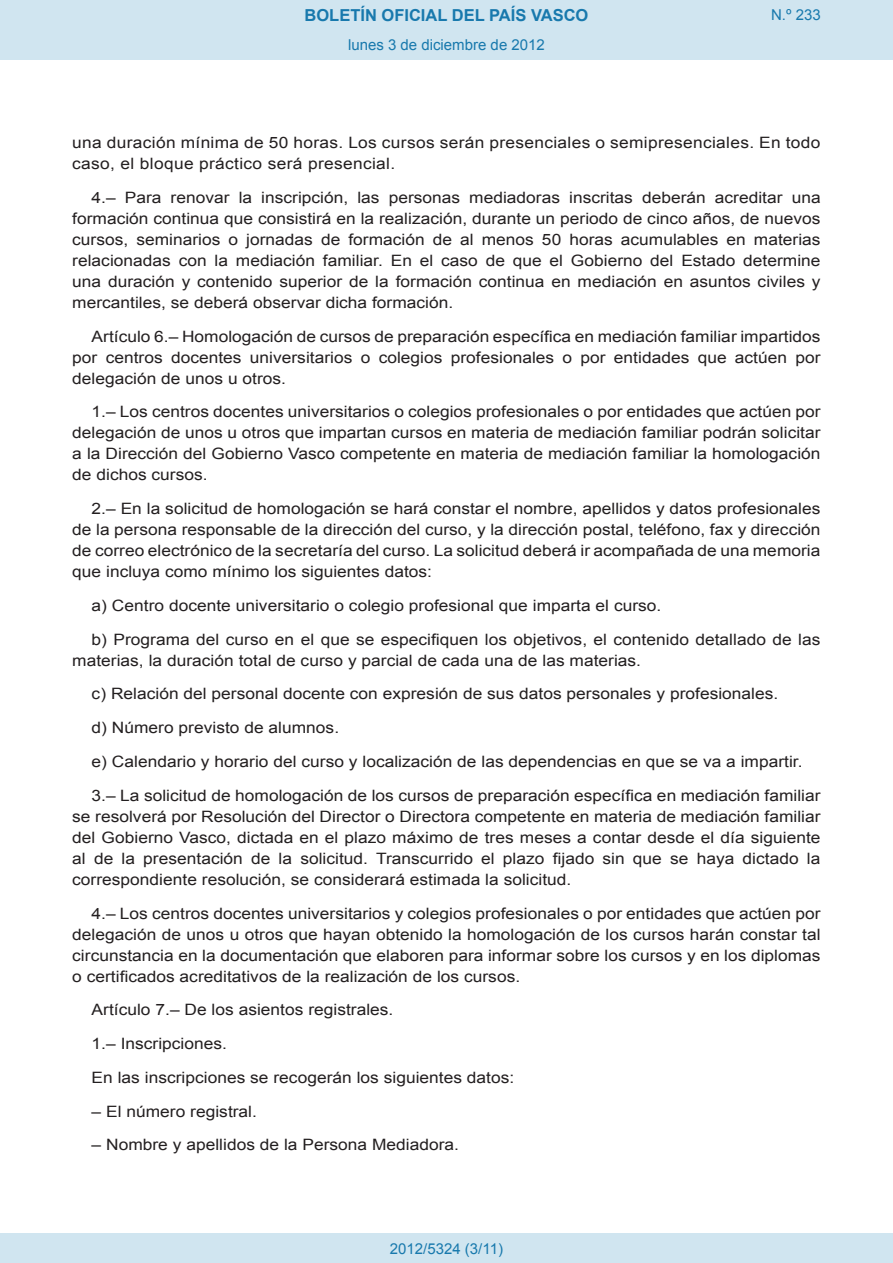
<style>
.page{position:relative;width:893px;height:1263px;background:#fff}
.page>*{position:absolute;margin:0;border:0;box-sizing:border-box;transform-origin:0 0}
.t1{font:700 16.5px "Arial";color:#1879ad}
.BOPVDetalle{font:15.6px/21px "Arial";color:#231f20;text-align:justify;scale:1.11 1}
.BOPVDetalle-2{font:15.6px/21px "Arial";letter-spacing:.02em;color:#231f20;scale:1.11 1}
.Paginacion_Centro{font:15px "Arial";color:#1879ad}
</style>
<div class="page">
<div style="left:0;top:0;width:893px;height:60px;background:#d0e5f0"></div>
<div style="left:0;top:1233px;width:893px;height:30px;background:#d0e5f0"></div>
<p class="t1" style="left:305px;top:4px;width:285px">BOLETÍN OFICIAL DEL PAÍS VASCO</p>
<p class="Paginacion_Centro" style="left:348px;top:35px;width:198px">lunes 3 de diciembre de 2012</p>
<p class="Paginacion_Centro" style="left:771px;top:5px;width:51px">N.º 233</p>
<p class="BOPVDetalle-2" style="left:72px;top:132px;width:676px">una duración mínima de 50 horas. Los cursos serán presenciales o semipresenciales. En todo caso, el bloque práctico será presencial.</p>
<p class="BOPVDetalle" style="left:72px;top:187px;width:676px;text-indent:19px">4.– Para renovar la inscripción, las personas mediadoras inscritas deberán acreditar una formación continua que consistirá en la realización, durante un periodo de cinco años, de nuevos cursos, seminarios o jornadas de formación de al menos 50 horas acumulables en materias relacionadas con la mediación familiar. En el caso de que el Gobierno del Estado determine una duración y contenido superior de la formación continua en mediación en asuntos civiles y mercantiles, se deberá observar dicha formación.</p>
<p class="BOPVDetalle" style="left:72px;top:326px;width:676px;text-indent:19px">Artículo 6.– Homologación de cursos de preparación específica en mediación familiar impartidos por centros docentes universitarios o colegios profesionales o por entidades que actúen por delegación de unos u otros.</p>
<p class="BOPVDetalle" style="left:72px;top:402px;width:676px;text-indent:19px">1.– Los centros docentes universitarios o colegios profesionales o por entidades que actúen por delegación de unos u otros que impartan cursos en materia de mediación familiar podrán solicitar a la Dirección del Gobierno Vasco competente en materia de mediación familiar la homologación de dichos cursos.</p>
<p class="BOPVDetalle" style="left:72px;top:498px;width:676px;text-indent:19px">2.– En la solicitud de homologación se hará constar el nombre, apellidos y datos profesionales de la persona responsable de la dirección del curso, y la dirección postal, teléfono, fax y dirección de correo electrónico de la secretaría del curso. La solicitud deberá ir acompañada de una memoria que incluya como mínimo los siguientes datos:</p>
<p class="BOPVDetalle" style="left:92px;top:595px;width:515px">a) Centro docente universitario o colegio profesional que imparta el curso.</p>
<p class="BOPVDetalle" style="left:72px;top:629px;width:675px;text-indent:19px">b) Programa del curso en el que se especifiquen los objetivos, el contenido detallado de las materias, la duración total de curso y parcial de cada una de las materias.</p>
<p class="BOPVDetalle" style="left:92px;top:684px;width:620px">c) Relación del personal docente con expresión de sus datos personales y profesionales.</p>
<p class="BOPVDetalle" style="left:92px;top:717px;width:224px">d) Número previsto de alumnos.</p>
<p class="BOPVDetalle" style="left:92px;top:751px;width:642px">e) Calendario y horario del curso y localización de las dependencias en que se va a impartir.</p>
<p class="BOPVDetalle" style="left:72px;top:785px;width:676px;text-indent:19px">3.– La solicitud de homologación de los cursos de preparación específica en mediación familiar se resolverá por Resolución del Director o Directora competente en materia de mediación familiar del Gobierno Vasco, dictada en el plazo máximo de tres meses a contar desde el día siguiente al de la presentación de la solicitud. Transcurrido el plazo fijado sin que se haya dictado la correspondiente resolución, se considerará estimada la solicitud.</p>
<p class="BOPVDetalle" style="left:72px;top:903px;width:676px;text-indent:19px">4.– Los centros docentes universitarios y colegios profesionales o por entidades que actúen por delegación de unos u otros que hayan obtenido la homologación de los cursos harán constar tal circunstancia en la documentación que elaboren para informar sobre los cursos y en los diplomas o certificados acreditativos de la realización de los cursos.</p>
<p class="BOPVDetalle" style="left:92px;top:999px;width:273px">Artículo 7.– De los asientos registrales.</p>
<p class="BOPVDetalle" style="left:92px;top:1033px;width:123px">1.– Inscripciones.</p>
<p class="BOPVDetalle" style="left:92px;top:1067px;width:382px">En las inscripciones se recogerán los siguientes datos:</p>
<p class="BOPVDetalle" style="left:92px;top:1101px;width:150px">– El número registral.</p>
<p class="BOPVDetalle" style="left:92px;top:1134px;width:333px">– Nombre y apellidos de la Persona Mediadora.</p>
<p class="Paginacion_Centro" style="left:390px;top:1238px;width:115px">2012/5324 (3/11)</p>
</div>
